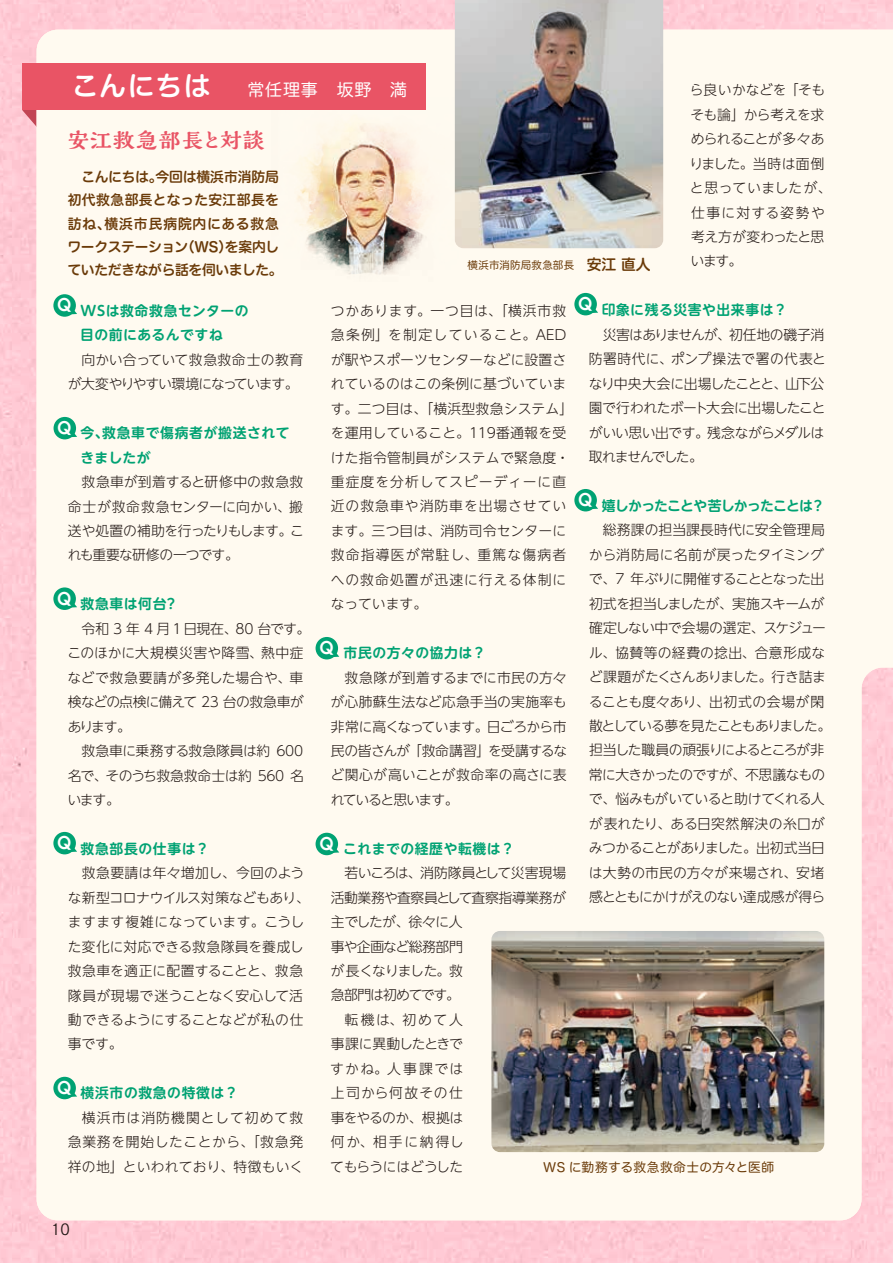
<style>
.page{position:relative;width:893px;height:1263px;background:#ffc9d4}
.page>*{position:absolute;margin:0;border:0;box-sizing:border-box;transform-origin:0 0}
.t1{font:27px "Hira Maru Std W6";letter-spacing:.035em;color:#fff}
.t2{font:800 21.3px "Kaimin So Std";letter-spacing:.075em;color:#e95465}
.t3{font:700 18px "Century Gothic";color:#fff;scale:.94 1}
.t4{font:16.95px "Hira Maru Std W4";letter-spacing:.05em;color:#fff}
.t5{font:15.9px "Tsuku Go Pro R";color:#231916}
.t6{font:300 13.8px/24.5px "UD Shin Go NT Pro";letter-spacing:-.005em;color:#231916;text-align:justify}
.t7{font:300 13.8px/24.5px "UD Shin Go NT Pro";letter-spacing:-.03em;color:#231916;text-align:center}
.t8{font:300 13.8px/24.5px "UD Shin Go NT Pro";letter-spacing:.025em;color:#231916}
.t9{font:300 13.8px/24.5px "UD Shin Go NT Pro";letter-spacing:-.025em;color:#231916}
.t10{font:700 13.8px/24.5px "UD Shin M Go Pro De";letter-spacing:.04em;color:#00a273}
.t11{font:13.8px/23.4px "Hira Maru Std N W6";letter-spacing:-.005em;color:#6a3a08}
.t12{font:300 13.8px "UD Shin Go NT Pro";letter-spacing:-.04em;color:#231916}
.t13{font:700 13.8px "UD Shin M Go Pro De";letter-spacing:-.055em;color:#00a273}
.t14{font:300 13.8px "UD Shin Go NT Pro";letter-spacing:-.035em;color:#231916}
.t15{font:300 13.8px "UD Shin Go NT Pro";letter-spacing:-.05em;color:#231916}
.t16{font:300 13.8px "UD Shin Go NT Pro";letter-spacing:-.07em;color:#231916}
.t17{font:300 13.8px "UD Shin Go NT Pro";letter-spacing:-.075em;color:#231916}
.t18{font:300 13.8px "UD Shin Go NT Pro";letter-spacing:-.06em;color:#231916}
.t19{font:300 13.8px "UD Shin Go NT Pro";letter-spacing:.11em;color:#231916}
.t20{font:300 13.8px "UD Shin Go NT Pro";letter-spacing:.075em;color:#231916}
.t21{font:300 13.8px "UD Shin Go NT Pro";letter-spacing:.12em;color:#231916}
.t22{font:12.75px "Hira Maru Std N W4";letter-spacing:.025em;color:#6a3a08}
.t23{font:10.5px "Hira Maru Std N W4";letter-spacing:.015em;color:#6a3a08}
.s1{font-family:"Hira Maru Std N W6";font-size:14.85px}
</style>
<div class="page">
<svg style="left:22px;top:110px;width:15px;height:29px"></svg>
<div style="left:37px;top:30px;width:856px;height:1190px;background:#fffaf0"></div>
<img style="left:272px;top:98px;width:186px;height:184px">
<div style="left:22px;top:63px;width:404px;height:47px;background:#e95465"></div>
<svg style="left:73px;top:308px;width:4px;height:6px"></svg>
<div style="left:53px;top:294px;width:23px;height:23px;background:#00a273;border-radius:50%"></div>
<div style="left:53px;top:417px;width:23px;height:22px;background:#00a273;border-radius:50%"></div>
<svg style="left:73px;top:602px;width:4px;height:5px"></svg>
<div style="left:53px;top:587px;width:23px;height:23px;background:#00a273;border-radius:50%"></div>
<svg style="left:72px;top:846px;width:5px;height:6px"></svg>
<div style="left:53px;top:832px;width:23px;height:22px;background:#00a273;border-radius:50%"></div>
<svg style="left:72px;top:1091px;width:5px;height:6px"></svg>
<div style="left:53px;top:1077px;width:23px;height:22px;background:#00a273;border-radius:50%"></div>
<svg style="left:334px;top:651px;width:5px;height:6px"></svg>
<div style="left:316px;top:637px;width:22px;height:22px;background:#00a273;border-radius:50%"></div>
<svg style="left:593px;top:307px;width:5px;height:6px"></svg>
<div style="left:574px;top:293px;width:23px;height:22px;background:#00a273;border-radius:50%"></div>
<svg style="left:593px;top:503px;width:5px;height:6px"></svg>
<div style="left:574px;top:489px;width:23px;height:22px;background:#00a273;border-radius:50%"></div>
<svg style="left:334px;top:847px;width:5px;height:6px"></svg>
<div style="left:316px;top:833px;width:22px;height:22px;background:#00a273;border-radius:50%"></div>
<img style="left:455px;top:0;width:208px;height:248px">
<img style="left:491px;top:931px;width:333px;height:221px">
<svg style="left:72px;top:421px;width:5px;height:16px"></svg>
<h1 class="t1" style="left:72px;top:66px;width:140px">こんにちは</h1>
<p class="t4" style="left:247px;top:77px;width:161px">常任理事　坂野　満</p>
<p class="t6" style="left:690px;top:77px;width:143px;text-align:left">ら良いかなどを「そもそも論」から考えを求められることが多々ありました。当時は面倒と思っていましたが、仕事に対する姿勢や考え方が変わったと思います。</p>
<p class="t10" style="left:602px;top:297px;width:187px">印象に残る災害や出来事は？</p>
<p class="t6" style="left:589px;top:322px;width:238px">　災害はありませんが、初任地の磯子消防署時代に、ポンプ操法で署の代表となり中央大会に出場したことと、山下公園で行われたボート大会に出場したことがいい思い出です。残念ながらメダルは取れませんでした。</p>
<p class="t13" style="left:602px;top:494px;width:225px">嬉しかったことや苦しかったことは？</p>
<p class="t7" style="left:589px;top:517px;width:244px">総務課の担当課長時代に安全管理局<br>から消防局に名前が戻ったタイミングで、7 年ぶりに開催することとなった出初式を担当しましたが、実施スキームが確定しない中で会場の選定、スケジュール、協賛等の経費の捻出、合意形成など課題がたくさんありました。行き詰まることも度々あり、出初式の会場が閑散としている夢を見たこともありました。担当した職員の頑張りによるところが非常に大きかったのですが、不思議なもので、悩みもがいていると助けてくれる人が表れたり、ある日突然解決の糸口がみつかることがありました。出初式当日は大勢の市民の方々が来場され、安堵感とともにかけがえのない達成感が得ら</p>
<h2 class="t2" style="left:68px;top:126px;width:198px">安江救急部長と対談</h2>
<p class="t11" style="left:67px;top:165px;width:217px">　こんにちは。今回は横浜市消防局初代救急部長となった安江部長を訪ね、横浜市民病院内にある救急ワークステーション（WS）を案内していただきながら話を伺いました。</p>
<p class="t10" style="left:80px;top:298px;width:170px">WSは救命救急センターの目の前にあるんですね</p>
<p class="t9" style="left:68px;top:347px;width:237px">　向かい合っていて救急救命士の教育が大変やりやすい環境になっています。</p>
<p class="t10" style="left:80px;top:420px;width:211px">今、救急車で傷病者が搬送されてきましたが</p>
<p class="t6" style="left:68px;top:469px;width:238px">　救急車が到着すると研修中の救急救命士が救命救急センターに向かい、搬送や処置の補助を行ったりもします。これも重要な研修の一つです。</p>
<p class="t10" style="left:81px;top:591px;width:96px">救急車は何台?</p>
<p class="t9" style="left:68px;top:616px;width:244px">　令和 3 年 4 月 1日現在、80 台です。このほかに大規模災害や降雪、熱中症などで救急要請が多発した場合や、車検などの点検に備えて 23 台の救急車があります。<br>　救急車に乗務する救急隊員は約 600名で、そのうち救急救命士は約 560 名います。</p>
<p class="t10" style="left:81px;top:836px;width:130px">救急部長の仕事は？</p>
<p class="t6" style="left:68px;top:860px;width:244px;text-align:left;text-indent:14px">救急要請は年々増加し、今回のような新型コロナウイルス対策などもあり、ますます複雑になっています。こうした変化に対応できる救急隊員を養成し救急車を適正に配置することと、救急隊員が現場で迷うことなく安心して活動できるようにすることなどが私の仕事です。</p>
<p class="t10" style="left:81px;top:1080px;width:159px">横浜市の救急の特徴は？</p>
<p class="t6" style="left:68px;top:1105px;width:237px">　横浜市は消防機関として初めて救急業務を開始したことから、「救急発祥の地」といわれており、特徴もいく</p>
<p class="t23" style="left:468px;top:257px;width:185px">横浜市消防局救急部長 <span class="s1">安江直人</span></p>
<h3 class="t3" style="left:578px;top:292px;width:17px">Q</h3>
<h3 class="t3" style="left:57px;top:293px;width:17px">Q</h3>
<p class="t8" style="left:331px;top:298px;width:244px">つかあります。一つ目は、「横浜市救急条例」を制定していること。AEDが駅やスポーツセンターなどに設置されているのはこの条例に基づいています。二つ目は、「横浜型救急システム」を運用していること。119番通報を受けた指令管制員がシステムで緊急度・重症度を分析してスピーディーに直近の救急車や消防車を出場させています。三つ目は、消防司令センターに救命指導医が常駐し、重篤な傷病者への救命処置が迅速に行える体制になっています。</p>
<p class="t10" style="left:344px;top:640px;width:144px">市民の方々の協力は？</p>
<p class="t6" style="left:330px;top:665px;width:238px">　救急隊が到着するまでに市民の方々が心肺蘇生法など応急手当の実施率も非常に高くなっています。日ごろから市民の皆さんが「救命講習」を受講するなど関心が高いことが救命率の高さに表れていると思います。</p>
<p class="t10" style="left:343px;top:835px;width:173px">これまでの経歴や転機は？</p>
<p class="t12" style="left:345px;top:862px;width:223px">若いころは、消防隊員として災害現場</p>
<p class="t7" style="left:331px;top:885px;width:237px">活動業務や査察員として査察指導業務が</p>
<p class="t12" style="left:331px;top:911px;width:134px">主でしたが、徐々に人</p>
<p class="t14" style="left:331px;top:935px;width:134px">事や企画など総務部門</p>
<p class="t15" style="left:331px;top:959px;width:134px">が長くなりました。救</p>
<p class="t16" style="left:331px;top:984px;width:131px">急部門は初めてです。</p>
<p class="t6" style="left:345px;top:1007px;width:120px">転機は、初めて人</p>
<p class="t17" style="left:331px;top:1033px;width:134px">事課に異動したときで</p>
<p class="t19" style="left:330px;top:1057px;width:135px">すかね。人事課では</p>
<p class="t20" style="left:331px;top:1082px;width:134px">上司から何故その仕</p>
<p class="t18" style="left:331px;top:1106px;width:134px">事をやるのか、根拠は</p>
<p class="t21" style="left:331px;top:1131px;width:134px">何か、相手に納得し</p>
<p class="t7" style="left:330px;top:1153px;width:135px">てもらうにはどうした</p>
<h3 class="t3" style="left:578px;top:488px;width:17px">Q</h3>
<h3 class="t3" style="left:57px;top:587px;width:17px">Q</h3>
<h3 class="t3" style="left:319px;top:636px;width:17px">Q</h3>
<h3 class="t3" style="left:57px;top:831px;width:17px">Q</h3>
<h3 class="t3" style="left:319px;top:832px;width:17px">Q</h3>
<h3 class="t3" style="left:57px;top:1076px;width:17px">Q</h3>
<p class="t22" style="left:543px;top:1158px;width:233px">WS に勤務する救急救命士の方々と医師</p>
<p class="t5" style="left:51px;top:1215px;width:20px">10</p>
</div>
